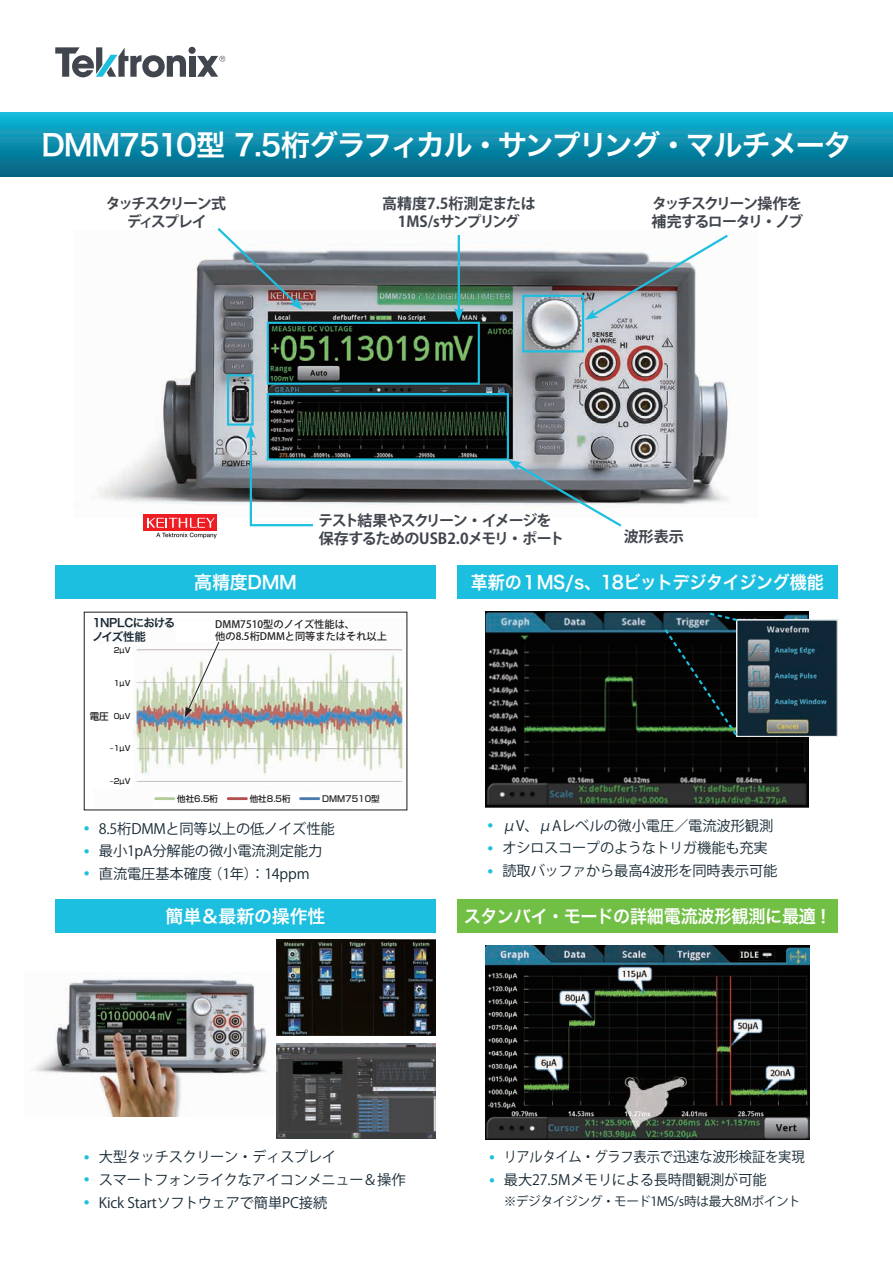
<style>
.page{position:relative;width:893px;height:1263px;background:#fff}
.page>*{position:absolute;margin:0;border:0;box-sizing:border-box;transform-origin:0 0}
.t1{font:29.25px "Hira Kaku Std W6";letter-spacing:-.06em;color:#fff}
.t2{font:18px "Hira Kaku Std W6";letter-spacing:-.015em;color:#fff;scale:.95 1}
.t3{font:18px "Hira Kaku Std W6";letter-spacing:-.015em;color:#fff}
.t4{font:700 15px/18px "Koz Go Pro";letter-spacing:-.08em;color:#41464e}
.t5{font:700 15px/18px "Koz Go Pro";letter-spacing:-.02em;color:#41464e;text-align:center}
.t6{font:700 15px/18px "Koz Go Pro";letter-spacing:-.12em;color:#41464e;text-align:center}
.t7{font:14.25px "Koz Go Pro";letter-spacing:-.01em;color:#162833}
.t8{font:14.25px "Koz Go Pro";letter-spacing:-.01em;color:#162833;scale:.93 1}
.t9{font:12.75px "Koz Go Pro";letter-spacing:-.03em;color:#162833}
.t10{font:11.55px/13.4px "Hira Kaku Std W6";letter-spacing:-.06em;color:#162833}
.t11{font:500 10.2px/11.6px "Koz Go Pro";color:#231f20}
.t12{font:500 9.45px "Shin Go Pro";color:#231f20}
.t13{font:500 8.55px "Shin Go Pro";color:#231f20}
.t14{font:500 7.65px "Shin Go Pro";color:#231f20}
.s1{font-size:19.2px;color:#1cbfdf}
</style>
<div class="page">
<img style="left:33px;top:973px;width:234px;height:143px">
<img style="left:97px;top:235px;width:634px;height:282px">
<div style="left:267px;top:322px;width:213px;height:63px;border:2px solid #1cbfdf"></div>
<div style="left:267px;top:393px;width:242px;height:68px;border:2px solid #1cbfdf"></div>
<div style="left:522px;top:295px;width:62px;height:57px;border:2px solid #1cbfdf"></div>
<div style="left:189px;top:56px;width:6px;height:21px;background:#41464e"></div>
<div style="left:188px;top:47px;width:8px;height:7px;background:#41464e;border-radius:50%"></div>
<svg style="left:55px;top:47px;width:131px;height:30px"></svg>
<svg style="left:197px;top:56px;width:28px;height:21px"></svg>
<div style="left:144px;top:514px;width:73px;height:17px;background:#ee1d23"></div>
<svg style="left:147px;top:518px;width:70px;height:20px"></svg>
<svg style="left:0;top:113px;width:893px;height:63px;background:#0b8cac"></svg>
<img style="left:486px;top:945px;width:323px;height:194px">
<div style="left:55px;top:899px;width:381px;height:34px;background:#1cbfdf"></div>
<div style="left:457px;top:899px;width:381px;height:34px;background:#71bf44"></div>
<img style="left:276px;top:940px;width:160px;height:95px">
<img style="left:276px;top:1043px;width:160px;height:96px">
<img style="left:133px;top:649px;width:272px;height:133px">
<hr style="left:156px;top:797px;width:18px;height:3px;background:#b6ca9a">
<hr style="left:228px;top:797px;width:18px;height:3px;background:#b34e51">
<hr style="left:301px;top:797px;width:18px;height:3px;background:#4c7bb0">
<svg style="left:183px;top:649px;width:38px;height:70px"></svg>
<svg style="left:185px;top:641px;width:35px;height:76px"></svg>
<hr style="left:458px;top:235px;width:2px;height:77px;background:#1cbfdf">
<svg style="left:454px;top:308px;width:10px;height:13px"></svg>
<svg style="left:585px;top:234px;width:145px;height:86px"></svg>
<svg style="left:508px;top:460px;width:116px;height:67px"></svg>
<svg style="left:215px;top:228px;width:88px;height:82px"></svg>
<svg style="left:226px;top:373px;width:89px;height:154px;background:#738388"></svg>
<img style="left:486px;top:612px;width:323px;height:195px">
<div style="left:55px;top:566px;width:381px;height:33px;background:#1cbfdf"></div>
<div style="left:457px;top:566px;width:381px;height:33px;background:#1cbfdf"></div>
<img style="left:739px;top:621px;width:97px;height:114px">
<div style="left:736px;top:619px;width:102px;height:118px;border:1px solid #fff"></div>
<svg style="left:662px;top:611px;width:77px;height:127px;background:#111b1b"></svg>
<h1 class="t1" style="left:41px;top:122px;width:812px">DMM7510型 7.5桁グラフィカル・サンプリング・マルチメータ</h1>
<p class="t6" style="left:106px;top:195px;width:122px">タッチスクリーン式ディスプレイ</p>
<p class="t5" style="left:382px;top:195px;width:155px">高精度7.5桁測定または<br>1MS/sサンプリング</p>
<p class="t4" style="left:652px;top:195px;width:153px">タッチスクリーン操作を補完するロータリ・ノブ</p>
<p class="t4" style="left:318px;top:513px;width:247px">テスト結果やスクリーン・イメージを保存するためのUSB2.0メモリ・ポート</p>
<p class="t4" style="left:624px;top:529px;width:61px">波形表示</p>
<p class="t3" style="left:194px;top:568px;width:104px">高精度DMM</p>
<p class="t2" style="left:471px;top:568px;width:373px">革新の１MS/s、18ビットデジタイジング機能</p>
<p class="t10" style="left:92px;top:616px;width:85px">1NPLCにおけるノイズ性能</p>
<p class="t11" style="left:215px;top:619px;width:173px">DMM7510型のノイズ性能は、<br>他の8.5桁DMMと同等またはそれ以上</p>
<p class="t14" style="left:114px;top:644px;width:18px">2µV</p>
<p class="t14" style="left:114px;top:676px;width:18px">1µV</p>
<p class="t14" style="left:114px;top:709px;width:18px">0µV</p>
<p class="t14" style="left:110px;top:742px;width:22px">‒1µV</p>
<p class="t14" style="left:110px;top:775px;width:22px">‒2µV</p>
<p class="t12" style="left:90px;top:708px;width:20px">電圧</p>
<p class="t13" style="left:177px;top:791px;width:42px">他社6.5桁</p>
<p class="t13" style="left:250px;top:791px;width:42px">他社8.5桁</p>
<p class="t13" style="left:322px;top:791px;width:59px">DMM7510型</p>
<p class="t7" style="left:84px;top:819px;width:252px"><span class="s1">•</span> 8.5桁DMMと同等以上の低ノイズ性能</p>
<p class="t7" style="left:84px;top:842px;width:240px"><span class="s1">•</span> 最小1pA分解能の微小電流測定能力</p>
<p class="t7" style="left:84px;top:864px;width:227px"><span class="s1">•</span> 直流電圧基本確度（1年）：14ppm</p>
<p class="t7" style="left:487px;top:816px;width:287px"><span class="s1">•</span> μV、μAレベルの微小電圧／電流波形観測</p>
<p class="t7" style="left:487px;top:839px;width:282px"><span class="s1">•</span> オシロスコープのようなトリガ機能も充実</p>
<p class="t7" style="left:487px;top:862px;width:292px"><span class="s1">•</span> 読取バッファから最高4波形を同時表示可能</p>
<p class="t3" style="left:166px;top:902px;width:161px">簡単＆最新の操作性</p>
<p class="t2" style="left:464px;top:902px;width:389px">スタンバイ・モードの詳細電流波形観測に最適！</p>
<p class="t7" style="left:84px;top:1148px;width:254px"><span class="s1">•</span> 大型タッチスクリーン・ディスプレイ</p>
<p class="t7" style="left:84px;top:1170px;width:323px"><span class="s1">•</span> スマートフォンライクなアイコンメニュー＆操作</p>
<p class="t7" style="left:84px;top:1193px;width:245px"><span class="s1">•</span> Kick Startソフトウェアで簡単PC接続</p>
<p class="t8" style="left:489px;top:1148px;width:341px"><span class="s1">•</span> リアルタイム・グラフ表示で迅速な波形検証を実現</p>
<p class="t7" style="left:489px;top:1171px;width:279px"><span class="s1">•</span> 最大27.5Mメモリによる長時間観測が可能</p>
<p class="t9" style="left:504px;top:1193px;width:298px">※デジタイジング・モード1MS/s時は最大8Mポイント</p>
</div>
